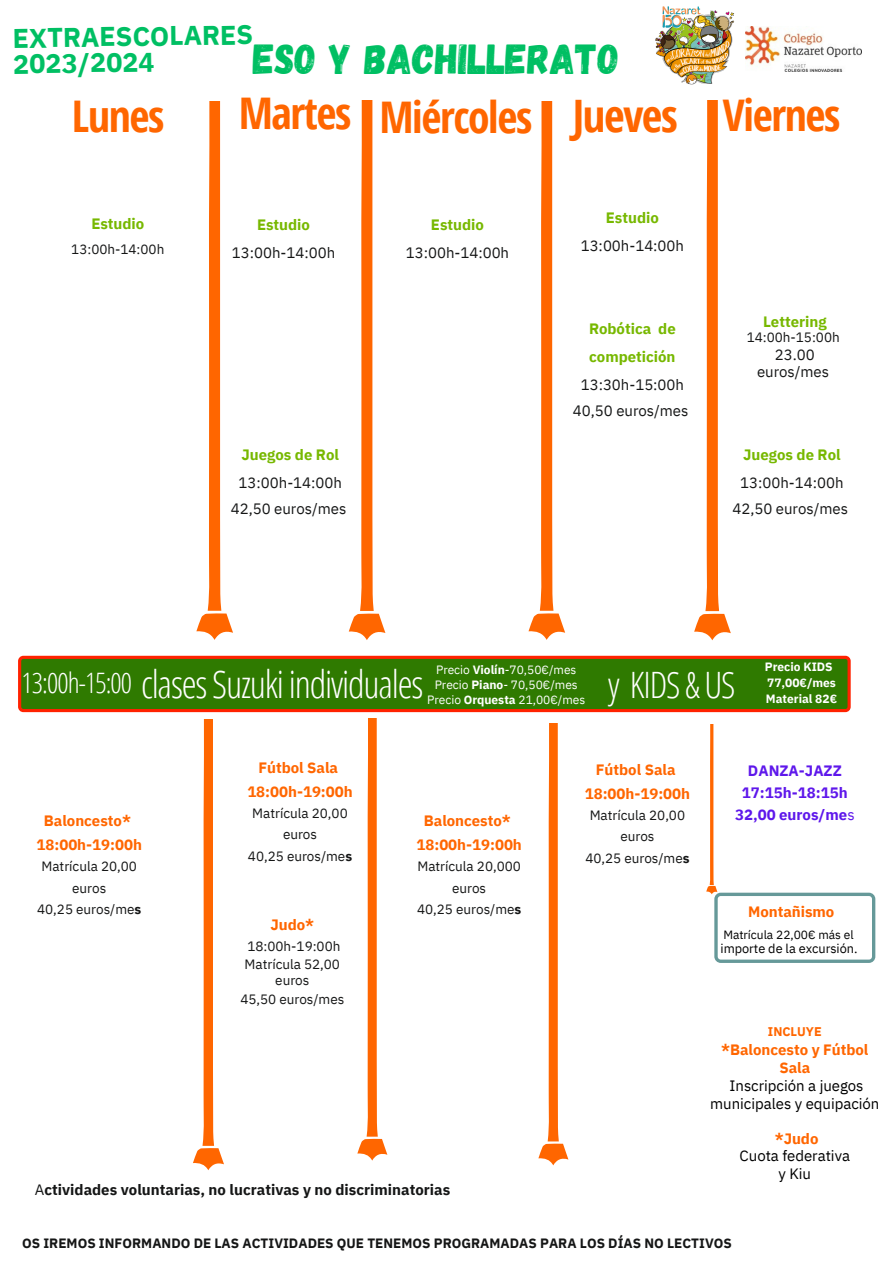
<style>
.page{position:relative;width:893px;height:1264px;background:#fff}
.page>*{position:absolute;margin:0;border:0;box-sizing:border-box;transform-origin:0 0}
.t1{font:700 44.7px "Open Sans Condensed";letter-spacing:-.03em;color:#f60}
.t2{font:700 43.65px "Open Sans Condensed";letter-spacing:-.03em;color:#f60}
.t3{font:42px "Gagalin";color:#00bf63}
.t4{font:300 38.1px "Open Sans Condensed";letter-spacing:-.03em;color:#fff}
.t5{font:300 36.3px "Open Sans Condensed";letter-spacing:-.03em;color:#fff}
.t6{font:300 28.2px "Open Sans Condensed";letter-spacing:-.03em;color:#fff}
.t7{font:700 27px/25.8px "IBM Plex Sans";color:#00bf63}
.t8{font:700 15px/17.9px "IBM Plex Sans";color:#f60;text-align:center}
.t9{font:15px/16.8px "IBM Plex Sans";color:#151616;text-align:center}
.t10{font:700 15px/28px "IBM Plex Sans";color:#77b800}
.t11{font:15px/17.9px "IBM Plex Sans";color:#000;text-align:center}
.t12{font:700 15px "IBM Plex Sans";color:#151616}
.t13{font:700 15px "IBM Plex Sans";color:#5e17eb}
.t14{font:13.5px/21.3px "IBM Plex Sans";color:#151616;text-align:center}
.t15{font:700 13.5px "IBM Plex Sans";color:#151616}
.t16{font:12.75px "IBM Plex Sans";color:#000}
.t17{font:700 12.6px "IBM Plex Sans";color:#f60}
.t18{font:12px "IBM Plex Sans";color:#fff}
.t19{font:700 12px/16px "IBM Plex Sans";color:#fff}
.t20{font:12px "IBM Plex Sans";color:#000}
.s1{font-weight:700}
.s2{font-weight:400}
</style>
<div class="page">
<img style="left:745px;top:26px;width:116px;height:45px">
<div style="left:20px;top:657px;width:829px;height:53px;background:#2f7a00;border-radius:4px"></div>
<div style="left:18px;top:655px;width:832px;height:57px;border:3px solid #f20;border-radius:4px"></div>
<svg style="left:196px;top:102px;width:37px;height:538px"></svg>
<svg style="left:349px;top:100px;width:36px;height:540px"></svg>
<svg style="left:528px;top:102px;width:37px;height:538px"></svg>
<svg style="left:694px;top:100px;width:36px;height:540px"></svg>
<svg style="left:538px;top:723px;width:30px;height:442px"></svg>
<svg style="left:193px;top:720px;width:31px;height:450px"></svg>
<svg style="left:357px;top:718px;width:30px;height:442px"></svg>
<svg style="left:706px;top:724px;width:169px;height:238px"></svg>
<img style="left:655px;top:6px;width:79px;height:79px">
<p class="t7" style="left:12px;top:25px;width:242px;rotate:-1deg">EXTRAESCOLARES<br>2023/2024</p>
<p class="t3" style="left:253px;top:32px;width:368px">ESO Y BACHILLERATO</p>
<p class="t2" style="left:72px;top:86px;width:94px">Lunes</p>
<p class="t10" style="left:91px;top:209px;width:54px">Estudio</p>
<p class="t14" style="left:71px;top:238px;width:95px">13:00h-14:00h</p>
<p class="t2" style="left:239px;top:83px;width:114px">Martes</p>
<p class="t2" style="left:379px;top:87px;width:154px">Miércoles</p>
<p class="t2" style="left:722px;top:84px;width:119px">Viernes</p>
<p class="t1" style="left:572px;top:84px;width:106px">Jueves</p>
<p class="t10" style="left:257px;top:210px;width:54px">Estudio</p>
<p class="t9" style="left:232px;top:244px;width:105px">13:00h-14:00h</p>
<p class="t10" style="left:431px;top:210px;width:54px">Estudio</p>
<p class="t9" style="left:406px;top:244px;width:105px">13:00h-14:00h</p>
<p class="t10" style="left:241px;top:440px;width:99px">Juegos de Rol</p>
<p class="t9" style="left:239px;top:474px;width:105px">13:00h-14:00h</p>
<p class="t9" style="left:231px;top:500px;width:117px">42,50 euros/mes</p>
<p class="t10" style="left:606px;top:203px;width:54px">Estudio</p>
<p class="t9" style="left:580px;top:237px;width:105px">13:00h-14:00h</p>
<p class="t10" style="left:589px;top:314px;width:88px">Robótica de competición</p>
<p class="t9" style="left:580px;top:376px;width:105px">13:30h-15:00h</p>
<p class="t9" style="left:573px;top:402px;width:117px">40,50 euros/mes</p>
<p class="t10" style="left:763px;top:307px;width:65px">Lettering</p>
<p class="t14" style="left:746px;top:326px;width:95px">14:00h-15:00h</p>
<p class="t9" style="left:757px;top:346px;width:74px">23.00 euros/mes</p>
<p class="t10" style="left:743px;top:440px;width:99px">Juegos de Rol</p>
<p class="t9" style="left:740px;top:474px;width:105px">13:00h-14:00h</p>
<p class="t9" style="left:732px;top:500px;width:117px">42,50 euros/mes</p>
<p class="t4" style="left:141px;top:657px;width:284px">clases Suzuki individuales</p>
<p class="t19" style="left:764px;top:658px;width:73px">Precio KIDS<br>77,00€/mes</p>
<p class="t18" style="left:436px;top:661px;width:142px">Precio <span class="s1">Violín</span>-70,50€/mes</p>
<p class="t18" style="left:434px;top:676px;width:144px">Precio <span class="s1">Piano</span>- 70,50€/mes</p>
<p class="t18" style="left:427px;top:691px;width:160px">Precio <span class="s1">Orquesta</span> 21,00€/mes</p>
<p class="t6" style="left:21px;top:662px;width:112px">13:00h-15:00</p>
<p class="t5" style="left:608px;top:659px;width:129px">y KIDS &amp; US</p>
<p class="t19" style="left:765px;top:690px;width:73px">Material 82€</p>
<p class="t8" style="left:44px;top:811px;width:89px">Baloncesto*</p>
<p class="t8" style="left:37px;top:835px;width:107px">18:00h-19:00h</p>
<p class="t14" style="left:42px;top:855px;width:97px">Matrícula 20,00 euros</p>
<p class="t14" style="left:37px;top:898px;width:106px">40,25 euros/me<span class="s1">s</span></p>
<p class="t8" style="left:258px;top:758px;width:81px">Fútbol Sala</p>
<p class="t8" style="left:247px;top:782px;width:107px">18:00h-19:00h</p>
<p class="t14" style="left:252px;top:802px;width:97px">Matrícula 20,00 euros</p>
<p class="t14" style="left:248px;top:845px;width:106px">40,25 euros/me<span class="s1">s</span></p>
<p class="t8" style="left:270px;top:915px;width:45px">Judo*</p>
<p class="t14" style="left:247px;top:935px;width:95px">18:00h-19:00h</p>
<p class="t14" style="left:244px;top:956px;width:97px;line-height:15.8px">Matrícula 52,00 euros</p>
<p class="t14" style="left:240px;top:988px;width:105px">45,50 euros/mes</p>
<p class="t8" style="left:424px;top:811px;width:89px">Baloncesto*</p>
<p class="t8" style="left:416px;top:835px;width:107px">18:00h-19:00h</p>
<p class="t14" style="left:417px;top:855px;width:105px">Matrícula 20,000 euros</p>
<p class="t14" style="left:417px;top:898px;width:106px">40,25 euros/me<span class="s1">s</span></p>
<p class="t12" style="left:35px;top:1179px;width:417px"><span class="s2">A</span>ctividades voluntarias, no lucrativas y no discriminatorias</p>
<p class="t8" style="left:595px;top:760px;width:81px">Fútbol Sala</p>
<p class="t8" style="left:584px;top:784px;width:107px">18:00h-19:00h</p>
<p class="t14" style="left:589px;top:804px;width:97px">Matrícula 20,00 euros</p>
<p class="t14" style="left:585px;top:847px;width:106px">40,25 euros/me<span class="s1">s</span></p>
<p class="t13" style="left:748px;top:760px;width:95px">DANZA-JAZZ</p>
<p class="t13" style="left:742px;top:782px;width:107px">17:15h-18:15h</p>
<p class="t13" style="left:735px;top:804px;width:121px">32,00 euros/me<span class="s2">s</span></p>
<p class="t8" style="left:748px;top:902px;width:88px">Montañismo</p>
<p class="t20" style="left:723px;top:926px;width:132px">Matrícula 22,00€ más el</p>
<p class="t16" style="left:720px;top:939px;width:138px">importe de la excursión.</p>
<p class="t17" style="left:768px;top:1023px;width:55px">INCLUYE</p>
<p class="t8" style="left:721px;top:1040px;width:149px">*Baloncesto y Fútbol<br>Sala</p>
<p class="t11" style="left:710px;top:1076px;width:171px">Inscripción a juegos municipales y equipación</p>
<p class="t8" style="left:774px;top:1129px;width:45px">*Judo</p>
<p class="t11" style="left:739px;top:1146px;width:112px">Cuota federativa</p>
<p class="t11" style="left:778px;top:1164px;width:34px">y Kiu</p>
<p class="t15" style="left:22px;top:1234px;width:711px">OS IREMOS INFORMANDO DE LAS ACTIVIDADES QUE TENEMOS PROGRAMADAS PARA LOS DÍAS NO LECTIVOS</p>
</div>
